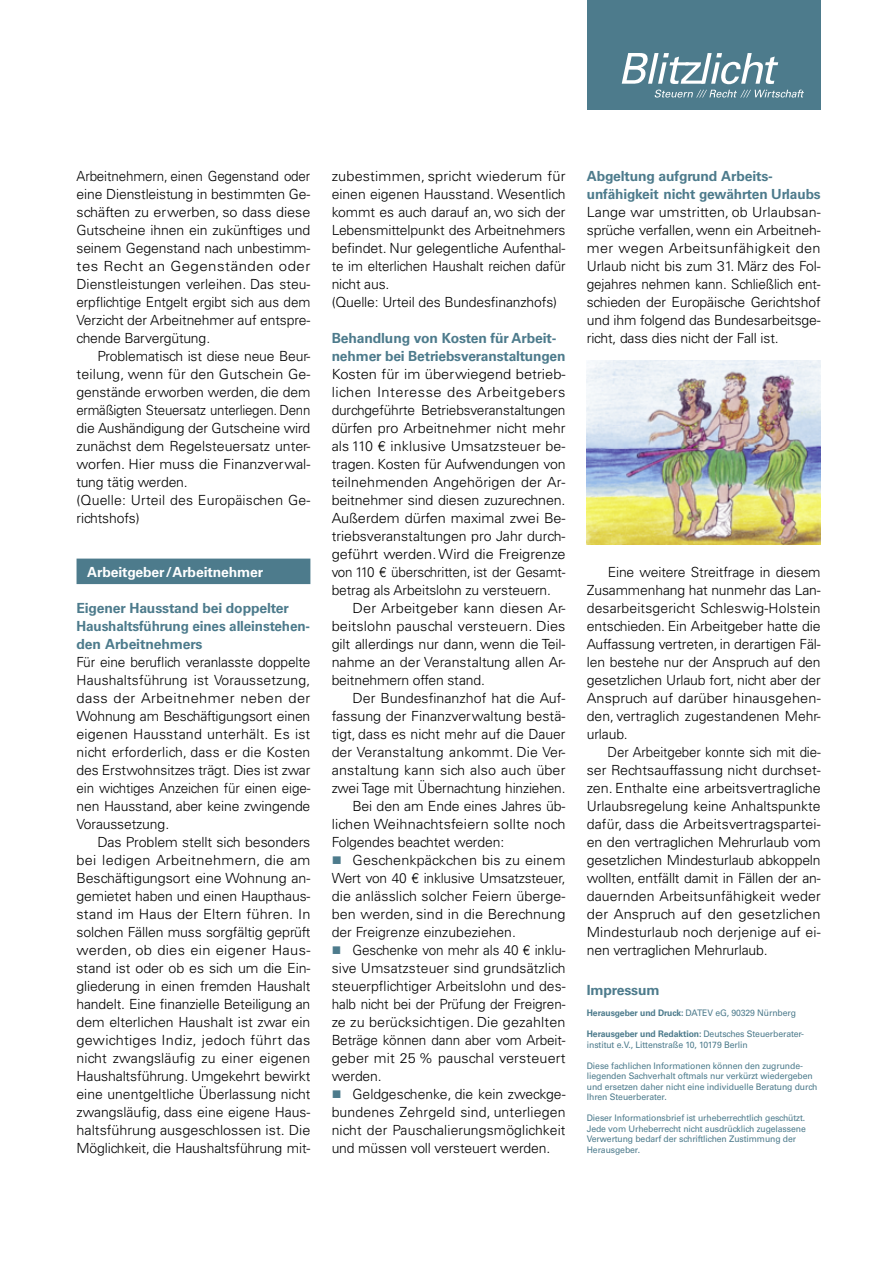
<style>
.page{position:relative;width:893px;height:1263px;background:#fff}
.page>*{position:absolute;margin:0;border:0;box-sizing:border-box;transform-origin:0 0}
.t1{font:300 13.95px/18px "Univers LT Std";letter-spacing:-.01em;color:#000;text-align:justify}
.t2{font:300 13.95px/18px "Univers LT Std";letter-spacing:-.01em;color:#000;text-align:justify;scale:1.05 1}
.t3{font:300 13.95px/18px "Univers LT Std";letter-spacing:-.01em;color:#000;text-align:justify;scale:.95 1}
.t4{font:300 13.95px/18px "Univers LT Std";letter-spacing:-.01em;color:#000;scale:1.04 1}
.t5{font:300 13.95px "Univers LT Std";letter-spacing:.01em;color:#000}
.t6{font:300 13.95px/18px "Univers LT Std";letter-spacing:-.01em;color:#000;text-align:justify;scale:.96 1}
.t7{font:700 13.95px/18px "Univers LT Std";letter-spacing:-.01em;color:#4d7b8c}
.t8{font:300 13.95px "Univers LT Std";letter-spacing:.015em;color:#000;scale:1.04 1}
.t9{font:700 13.95px "Univers LT Std";letter-spacing:-.01em;color:#fff}
.t10{font:9px/10.5px "Univers LT Std";letter-spacing:-.01em;color:#4d7b8c;scale:.96 1}
.s1{font-weight:700}
</style>
<div class="page">
<div style="left:587px;top:0;width:234px;height:110px;background:#4d7b8c"></div>
<svg style="left:622px;top:53px;width:156px;height:31px"></svg>
<svg style="left:655px;top:90px;width:149px;height:8px"></svg>
<div style="left:77px;top:559px;width:233px;height:25px;background:#4d7b8c"></div>
<img style="left:587px;top:361px;width:234px;height:183px">
<p class="t6" style="left:77px;top:167px;width:245px">Arbeitnehmern, einen Gegenstand oder eine Dienstleistung in bestimmten Ge&shy;schäften zu erwerben, so dass diese Gutscheine ihnen ein zukünftiges und seinem Gegenstand nach unbestimm&shy;tes Recht an Gegenständen oder Dienstleistungen verleihen. Das steu&shy;erpflichtige Entgelt ergibt sich aus dem Verzicht der Arbeitnehmer auf entspre&shy;chende Barvergütung.</p>
<p class="t1" style="left:77px;top:347px;width:235px;text-align:left;text-indent:21px">Problematisch ist diese neue Beur&shy;teilung, wenn für den Gutschein Ge&shy;genstände erworben werden, die dem ermäßigten Steuersatz unterliegen. Denn die Aushändigung der Gutscheine wird zunächst dem Regelsteuersatz unter&shy;worfen. Hier muss die Finanzverwal&shy;tung tätig werden.<br>(Quelle: Urteil des Europäischen Ge&shy;richtshofs)</p>
<p class="t9" style="left:87px;top:563px;width:177px">Arbeitgeber/Arbeitnehmer</p>
<p class="t7" style="left:77px;top:599px;width:235px">Eigener Hausstand bei doppelter<br>Haushaltsführung eines alleinstehen&shy;den Arbeitnehmers</p>
<p class="t1" style="left:77px;top:653px;width:235px">Für eine beruflich veranlasste doppelte Haushaltsführung ist Voraussetzung, dass der Arbeitnehmer neben der Wohnung am Beschäftigungsort einen eigenen Hausstand unterhält. Es ist nicht erforderlich, dass er die Kosten des Erstwohnsitzes trägt. Dies ist zwar ein wichtiges Anzeichen für einen eige&shy;nen Hausstand, aber keine zwingende Voraussetzung.</p>
<p class="t1" style="left:77px;top:833px;width:235px;text-indent:21px">Das Problem stellt sich besonders bei ledigen Arbeitnehmern, die am Beschäftigungsort eine Wohnung an&shy;gemietet haben und einen Haupthaus&shy;stand im Haus der Eltern führen. In solchen Fällen muss sorgfältig geprüft werden, ob dies ein eigener Haus&shy;stand ist oder ob es sich um die Ein&shy;gliederung in einen fremden Haushalt handelt. Eine finanzielle Beteiligung an dem elterlichen Haushalt ist zwar ein gewichtiges Indiz, jedoch führt das nicht zwangsläufig zu einer eigenen Haushaltsführung. Umgekehrt bewirkt eine unentgeltliche Überlassung nicht zwangsläufig, dass eine eigene Haus&shy;haltsführung ausgeschlossen ist. Die Möglichkeit, die Haushaltsführung mit-</p>
<p class="t4" style="left:332px;top:167px;width:226px">zubestimmen, spricht wiederum für einen eigenen Hausstand. Wesentlich kommt es auch darauf an, wo sich der Lebensmittelpunkt des Arbeitnehmers befindet. Nur gelegentliche Aufenthal&shy;te im elterlichen Haushalt reichen dafür nicht aus.<br>(Quelle: Urteil des Bundesfinanzhofs)</p>
<p class="t7" style="left:332px;top:329px;width:235px">Behandlung von Kosten für Arbeit&shy;nehmer bei Betriebsveranstaltungen</p>
<p class="t2" style="left:332px;top:365px;width:224px">Kosten für im überwiegend betrieb&shy;lichen Interesse des Arbeitgebers durchgeführte Betriebsveranstaltungen dürfen pro Arbeitnehmer nicht mehr als 110 € inklusive Umsatzsteuer be&shy;tragen. Kosten für Aufwendungen von teilnehmenden Angehörigen der Ar&shy;beitnehmer sind diesen zuzurechnen.<br>Außerdem dürfen maximal zwei Be&shy;triebsveranstaltungen pro Jahr durch&shy;geführt werden. Wird die Freigrenze von 110 € überschritten, ist der Gesamt&shy;betrag als Arbeitslohn zu versteuern.</p>
<p class="t4" style="left:332px;top:599px;width:226px;text-align:justify;text-indent:21px">Der Arbeitgeber kann diesen Ar&shy;beitslohn pauschal versteuern. Dies gilt allerdings nur dann, wenn die Teil&shy;nahme an der Veranstaltung allen Ar&shy;beitnehmern offen stand.</p>
<p class="t1" style="left:352px;top:689px;width:215px">Der Bundesfinanzhof hat die Auf-</p>
<p class="t1" style="left:332px;top:707px;width:235px">fassung der Finanzverwaltung bestä-</p>
<p class="t1" style="left:332px;top:725px;width:235px">tigt, dass es nicht mehr auf die Dauer</p>
<p class="t5" style="left:332px;top:743px;width:235px">der Veranstaltung ankommt. Die Ver-</p>
<p class="t5" style="left:332px;top:761px;width:235px">anstaltung kann sich also auch über</p>
<p class="t1" style="left:332px;top:779px;width:235px">zwei Tage mit Übernachtung hinziehen.</p>
<p class="t1" style="left:352px;top:797px;width:215px">Bei den am Ende eines Jahres üb-</p>
<p class="t8" style="left:332px;top:815px;width:226px">lichen Weihnachtsfeiern sollte noch</p>
<p class="t1" style="left:332px;top:833px;width:174px">Folgendes beachtet werden:</p>
<p class="t5" style="left:352px;top:851px;width:215px">Geschenkpäckchen bis zu einem</p>
<p class="t1" style="left:332px;top:869px;width:235px">Wert von 40 € inklusive Umsatzsteuer,</p>
<p class="t5" style="left:332px;top:887px;width:235px">die anlässlich solcher Feiern überge-</p>
<p class="t5" style="left:332px;top:905px;width:235px">ben werden, sind in die Berechnung</p>
<p class="t1" style="left:332px;top:923px;width:186px">der Freigrenze einzubeziehen.</p>
<p class="t1" style="left:352px;top:941px;width:215px">Geschenke von mehr als 40 € inklu-</p>
<p class="t5" style="left:332px;top:959px;width:235px">sive Umsatzsteuer sind grundsätzlich</p>
<p class="t1" style="left:332px;top:977px;width:235px">steuerpflichtiger Arbeitslohn und des-</p>
<p class="t1" style="left:332px;top:995px;width:235px">halb nicht bei der Prüfung der Freigren-</p>
<p class="t5" style="left:332px;top:1013px;width:235px">ze zu berücksichtigen. Die gezahlten</p>
<p class="t1" style="left:332px;top:1031px;width:235px">Beträge können dann aber vom Arbeit-</p>
<p class="t5" style="left:332px;top:1049px;width:235px">geber mit 25 % pauschal versteuert</p>
<p class="t1" style="left:332px;top:1067px;width:52px">werden.</p>
<p class="t1" style="left:352px;top:1085px;width:215px">Geldgeschenke, die kein zweckge-</p>
<p class="t5" style="left:332px;top:1103px;width:235px">bundenes Zehrgeld sind, unterliegen</p>
<p class="t5" style="left:332px;top:1121px;width:235px">nicht der Pauschalierungsmöglichkeit</p>
<p class="t1" style="left:332px;top:1139px;width:220px">und müssen voll versteuert werden.</p>
<p class="t7" style="left:587px;top:167px;width:235px">Abgeltung aufgrund Arbeits&shy;unfähigkeit nicht gewährten Urlaubs</p>
<p class="t1" style="left:587px;top:203px;width:235px">Lange war umstritten, ob Urlaubsan&shy;sprüche verfallen, wenn ein Arbeitneh&shy;mer wegen Arbeitsunfähigkeit den Urlaub nicht bis zum 31. März des Fol&shy;gejahres nehmen kann. Schließlich ent&shy;schieden der Europäische Gerichtshof und ihm folgend das Bundesarbeitsge&shy;richt, dass dies nicht der Fall ist.</p>
<p class="t1" style="left:587px;top:563px;width:235px;text-indent:21px">Eine weitere Streitfrage in diesem Zusammenhang hat nunmehr das Lan&shy;desarbeitsgericht Schleswig-Holstein entschieden. Ein Arbeitgeber hatte die Auffassung vertreten, in derartigen Fäl&shy;len bestehe nur der Anspruch auf den gesetzlichen Urlaub fort, nicht aber der Anspruch auf darüber hinausgehen&shy;den, vertraglich zugestandenen Mehr&shy;urlaub.</p>
<p class="t3" style="left:587px;top:743px;width:248px;text-indent:21px">Der Arbeitgeber konnte sich mit die&shy;ser Rechtsauffassung nicht durchset&shy;zen. Enthalte eine arbeitsvertragliche Urlaubsregelung keine Anhaltspunkte dafür, dass die Arbeitsvertragspartei&shy;en den vertraglichen Mehrurlaub vom gesetzlichen Mindesturlaub abkoppeln wollten, entfällt damit in Fällen der an&shy;dauernden Arbeitsunfähigkeit weder der Anspruch auf den gesetzlichen Mindesturlaub noch derjenige auf ei&shy;nen vertraglichen Mehrurlaub.</p>
<p class="t7" style="left:587px;top:981px;width:74px">Impressum</p>
<p class="t10" style="left:587px;top:1008px;width:219px"><span class="s1">Herausgeber und Druck:</span> DATEV eG, 90329 Nürnberg</p>
<p class="t10" style="left:587px;top:1029px;width:228px"><span class="s1">Herausgeber und Redaktion:</span> Deutsches Steuerberater&shy;institut e.V., Littenstraße 10, 10179 Berlin</p>
<p class="t10" style="left:587px;top:1060px;width:242px">Diese fachlichen Informationen können den zugrunde&shy;liegenden Sachverhalt oftmals nur verkürzt wiedergeben und ersetzen daher nicht eine individuelle Beratung durch Ihren Steuerberater.</p>
<p class="t10" style="left:587px;top:1113px;width:230px">Dieser Informationsbrief ist urheberrechtlich geschützt.<br>Jede vom Urheberrecht nicht ausdrücklich zugelassene Verwertung bedarf der schriftlichen Zustimmung der Herausgeber.</p>
</div>
